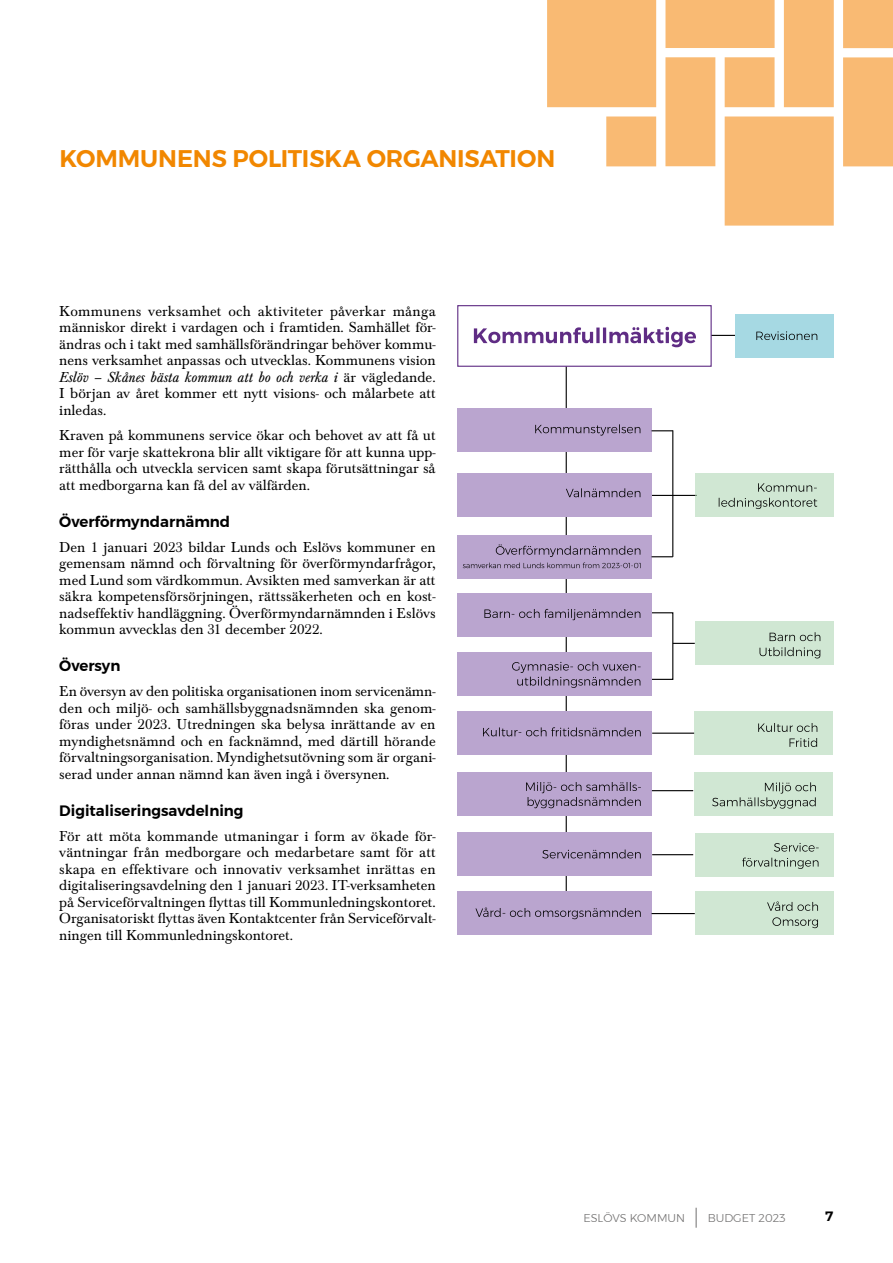
<style>
.page{position:relative;width:893px;height:1263px;background:#fff}
.page>*{position:absolute;margin:0;border:0;box-sizing:border-box;transform-origin:0 0}
.t1{font:600 24px "Montserrat";letter-spacing:-.005em;color:#f18700}
.Normal_Eslöv{font:15px/16.5px "Baskerville Std";color:#000;text-align:justify}
.Rubrik_2{font:600 15px "Montserrat";color:#000}
.t2{font:600 13.5px "Montserrat";color:#000}
.t3{font:300 11.25px "Montserrat";color:#706f6f}
.s1{font-style:italic}
</style>
<div class="page">
<svg style="left:547px;top:0;width:346px;height:226px;fill:#f9ba73"></svg>
<hr style="left:650px;top:495px;width:47px;height:1px;background:#000">
<svg style="left:712px;top:335px;width:23px;height:1px"></svg>
<hr style="left:566px;top:366px;width:1px;height:534px;background:#000">
<hr style="left:672px;top:430px;width:1px;height:127px;background:#000">
<div style="left:457px;top:305px;width:255px;height:62px;border:1px solid #5f2c84"></div>
<svg style="left:474px;top:327px;width:222px;height:20px"></svg>
<div style="left:735px;top:314px;width:99px;height:44px;background:#a6d9e3"></div>
<svg style="left:756px;top:331px;width:61px;height:9px"></svg>
<div style="left:457px;top:408px;width:195px;height:44px;background:#baa5cf"></div>
<svg style="left:535px;top:424px;width:105px;height:12px"></svg>
<div style="left:457px;top:473px;width:194px;height:44px;background:#baa5cf"></div>
<svg style="left:566px;top:488px;width:74px;height:9px"></svg>
<div style="left:457px;top:535px;width:195px;height:44px;background:#baa5cf"></div>
<svg style="left:463px;top:544px;width:177px;height:24px"></svg>
<div style="left:695px;top:473px;width:138px;height:44px;background:#d0e7d3"></div>
<svg style="left:719px;top:498px;width:98px;height:11px"></svg>
<svg style="left:758px;top:483px;width:59px;height:9px"></svg>
<div style="left:457px;top:593px;width:194px;height:44px;background:#baa5cf"></div>
<svg style="left:484px;top:609px;width:156px;height:11px"></svg>
<div style="left:458px;top:652px;width:194px;height:44px;background:#baa5cf"></div>
<svg style="left:512px;top:662px;width:129px;height:26px"></svg>
<div style="left:458px;top:711px;width:194px;height:44px;background:#baa5cf"></div>
<svg style="left:483px;top:727px;width:158px;height:9px"></svg>
<div style="left:457px;top:771px;width:194px;height:44px;background:#baa5cf"></div>
<svg style="left:526px;top:782px;width:115px;height:26px"></svg>
<div style="left:458px;top:832px;width:194px;height:44px;background:#baa5cf"></div>
<svg style="left:542px;top:849px;width:99px;height:9px"></svg>
<div style="left:458px;top:891px;width:194px;height:44px;background:#baa5cf"></div>
<svg style="left:475px;top:907px;width:166px;height:12px"></svg>
<div style="left:695px;top:621px;width:138px;height:44px;background:#d0e7d3"></div>
<svg style="left:759px;top:647px;width:61px;height:11px"></svg>
<svg style="left:770px;top:632px;width:50px;height:9px"></svg>
<div style="left:694px;top:711px;width:139px;height:44px;background:#d0e7d3"></div>
<svg style="left:789px;top:738px;width:28px;height:9px"></svg>
<svg style="left:758px;top:723px;width:59px;height:9px"></svg>
<div style="left:694px;top:771px;width:139px;height:44px;background:#d0e7d3"></div>
<svg style="left:712px;top:782px;width:104px;height:27px"></svg>
<div style="left:695px;top:833px;width:138px;height:44px;background:#d0e7d3"></div>
<svg style="left:742px;top:843px;width:77px;height:26px"></svg>
<div style="left:695px;top:891px;width:138px;height:44px;background:#d0e7d3"></div>
<svg style="left:772px;top:917px;width:46px;height:11px"></svg>
<svg style="left:767px;top:901px;width:51px;height:10px"></svg>
<svg style="left:673px;top:643px;width:22px;height:1px"></svg>
<hr style="left:652px;top:854px;width:41px;height:1px;background:#000">
<hr style="left:652px;top:790px;width:41px;height:1px;background:#000">
<hr style="left:652px;top:733px;width:42px;height:1px;background:#000">
<hr style="left:651px;top:913px;width:44px;height:1px;background:#000">
<svg style="left:651px;top:430px;width:22px;height:1px"></svg>
<svg style="left:651px;top:556px;width:22px;height:1px"></svg>
<svg style="left:696px;top:1208px;width:1px;height:20px"></svg>
<h1 class="t1" style="left:60px;top:140px;width:497px">KOMMUNENS POLITISKA ORGANISATION</h1>
<p class="Normal_Eslöv" style="left:59px;top:303px;width:378px">Kommunens verksamhet och aktiviteter påverkar många människor direkt i vardagen och i framtiden. Samhället för&shy;ändras och i takt med samhällsförändringar behöver kommu&shy;nens verksamhet anpassas och utvecklas. Kommunens vision <span class="s1">Eslöv – Skånes bästa kommun att bo och verka i</span> är vägledande.<br>I början av året kommer ett nytt visions- och målarbete att inledas.</p>
<p class="Normal_Eslöv" style="left:59px;top:427px;width:378px">Kraven på kommunens service ökar och behovet av att få ut mer för varje skattekrona blir allt viktigare för att kunna upp&shy;rätthålla och utveckla servicen samt skapa förutsättningar så att medborgarna kan få del av välfärden.</p>
<h4 class="Rubrik_2" style="left:59px;top:509px;width:172px">Överförmyndarnämnd</h4>
<p class="Normal_Eslöv" style="left:59px;top:539px;width:378px">Den 1 januari 2023 bildar Lunds och Eslövs kommuner en gemensam nämnd och förvaltning för överförmyndarfrågor, med Lund som värdkommun. Avsikten med samverkan är att säkra kompetensförsörjningen, rättssäkerheten och en kost&shy;nadseffektiv handläggning. Överförmyndarnämnden i Eslövs kommun avvecklas den 31 december 2022.</p>
<h4 class="Rubrik_2" style="left:59px;top:654px;width:63px">Översyn</h4>
<p class="Normal_Eslöv" style="left:59px;top:683px;width:378px">En översyn av den politiska organisationen inom servicenämn&shy;den och miljö- och samhällsbyggnadsnämnden ska genom&shy;föras under 2023. Utredningen ska belysa inrättande av en myndighetsnämnd och en facknämnd, med därtill hörande förvaltningsorganisation. Myndighetsutövning som är organi&shy;serad under annan nämnd kan även ingå i översynen.</p>
<h4 class="Rubrik_2" style="left:59px;top:798px;width:186px">Digitaliseringsavdelning</h4>
<p class="Normal_Eslöv" style="left:59px;top:828px;width:378px">För att möta kommande utmaningar i form av ökade för&shy;väntningar från medborgare och medarbetare samt för att skapa en effektivare och innovativ verksamhet inrättas en digitaliseringsavdelning den 1 januari 2023. IT-verksamheten på Serviceförvaltningen flyttas till Kommunledningskontoret.<br>Organisatoriskt flyttas även Kontaktcenter från Serviceförvalt&shy;ningen till Kommunledningskontoret.</p>
<p class="t3" style="left:583px;top:1209px;width:103px">ESLÖVS KOMMUN</p>
<p class="t3" style="left:708px;top:1209px;width:79px">BUDGET 2023</p>
<p class="t2" style="left:826px;top:1205px;width:9px">7</p>
</div>
